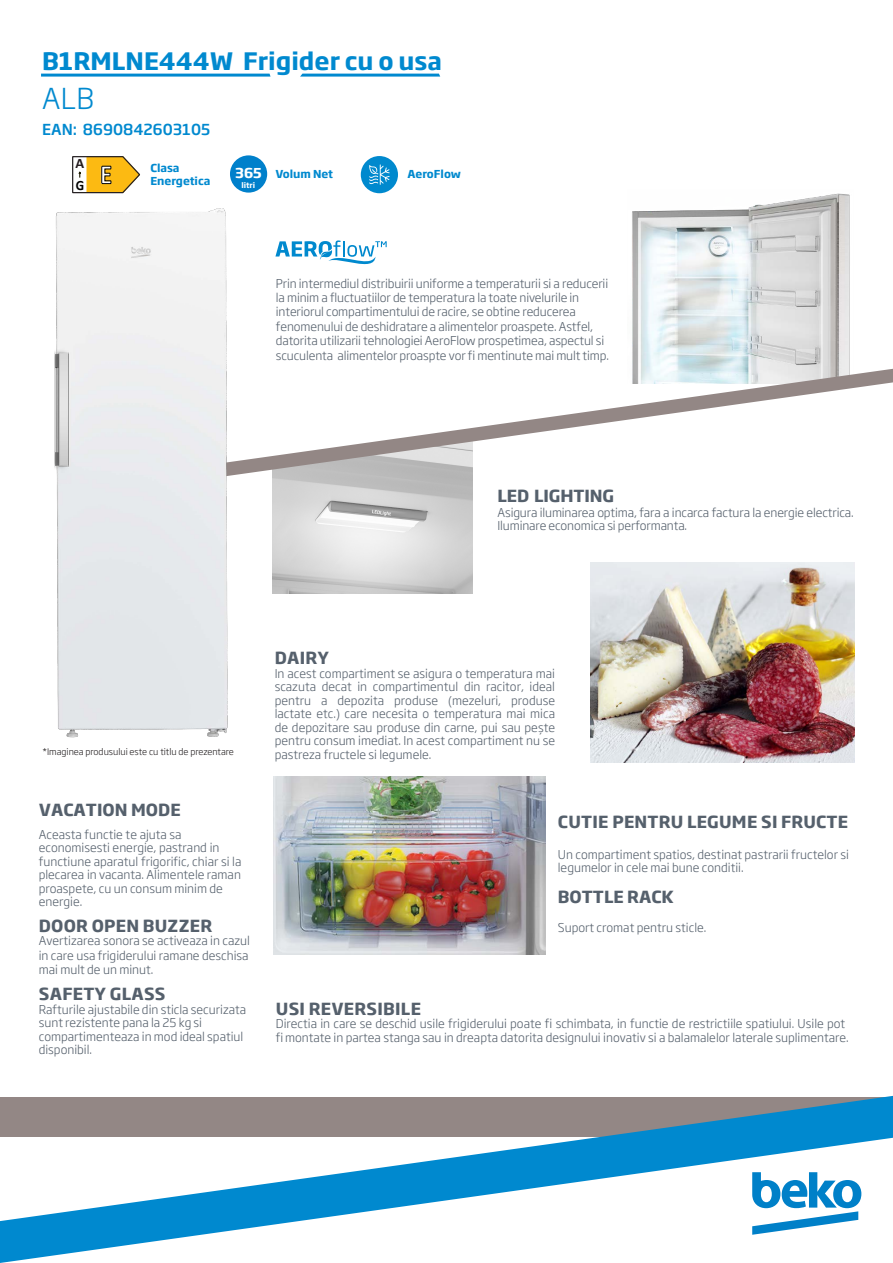
<style>
.page{position:relative;width:893px;height:1263px;background:#fff}
.page>*{position:absolute;margin:0;border:0;box-sizing:border-box;transform-origin:0 0}
.t1{font:300 28.5px "Soho Gothic Pro";color:#0089cf}
.t2{font:700 28.5px "Calibri";color:#fff;scale:.93 1}
.t3{font:700 23.85px "Soho Gothic Pro";color:#0089cf}
.t4{font:700 16.5px "Soho Gothic Pro";letter-spacing:.015em;color:#55606c}
.t5{font:700 16.5px "Soho Gothic Pro";letter-spacing:-.005em;color:#55606c}
.t6{font:500 15px "Soho Gothic Pro";color:#0089cf}
.t7{font:700 14.4px "Calibri";color:#241c1f}
.t8{font:700 14.25px "Calibri";color:#000;scale:.93 1}
.t9{font:700 13.5px "Soho Gothic Pro";color:#fff}
.t10{font:300 12px/13.5px "Soho Gothic Pro";color:#55606c}
.t11{font:700 10.8px/13px "Soho Gothic Pro";color:#0089cf}
.t12{font:700 10.8px "Soho Gothic Pro";color:#0089ce}
.t13{font:300 9px "Soho Gothic Pro";color:#231f20}
.t14{font:700 7.5px "Soho Gothic Pro";color:#fff}
</style>
<div class="page">
<img style="left:273px;top:486px;width:199px;height:107px">
<img style="left:632px;top:193px;width:218px;height:159px">
<svg style="left:0;top:1096px;width:893px;height:167px"></svg>
<svg style="left:236px;top:352px;width:657px;height:134px"></svg>
<img style="left:55px;top:208px;width:181px;height:529px">
<svg style="left:752px;top:1172px;width:109px;height:63px"></svg>
<svg style="left:41px;top:74px;width:230px;height:3px"></svg>
<svg style="left:300px;top:74px;width:140px;height:3px"></svg>
<div style="left:230px;top:155px;width:37px;height:38px;background:#0080cb;border-radius:50%"></div>
<svg style="left:72px;top:156px;width:68px;height:38px"></svg>
<div style="left:361px;top:156px;width:37px;height:37px;background:#0089ce;border-radius:50%"></div>
<svg style="left:369px;top:164px;width:21px;height:21px"></svg>
<svg style="left:275px;top:240px;width:112px;height:25px"></svg>
<img style="left:591px;top:563px;width:264px;height:200px">
<img style="left:274px;top:776px;width:272px;height:178px">
<h2 class="t3" style="left:42px;top:43px;width:401px">B1RMLNE444W Frigider cu o usa</h2>
<h1 class="t1" style="left:42px;top:77px;width:54px">ALB</h1>
<p class="t6" style="left:42px;top:120px;width:170px">EAN: 8690842603105</p>
<p class="t7" style="left:75px;top:153px;width:10px">A</p>
<p class="t8" style="left:76px;top:176px;width:11px">G</p>
<h1 class="t2" style="left:100px;top:154px;width:15px">E</h1>
<p class="t11" style="left:150px;top:160px;width:62px">Clasa<br>Energetica</p>
<p class="t9" style="left:235px;top:162px;width:28px">365</p>
<p class="t14" style="left:241px;top:179px;width:15px">litri</p>
<p class="t11" style="left:275px;top:167px;width:59px">Volum Net</p>
<p class="t12" style="left:408px;top:166px;width:55px">AeroFlow</p>
<p class="t10" style="left:276px;top:275px;width:335px;line-height:14.4px">Prin intermediul distribuirii uniforme a temperaturii si a reducerii la minim a fluctuatiilor de temperatura la toate nivelurile in interiorul compartimentului de racire, se obtine reducerea fenomenului de deshidratare a alimentelor proaspete. Astfel, datorita utilizarii tehnologiei AeroFlow prospetimea, aspectul si scuculenta alimentelor proaspte vor fi mentinute mai mult timp.</p>
<h3 class="t5" style="left:497px;top:483px;width:118px">LED LIGHTING</h3>
<p class="t10" style="left:497px;top:505px;width:358px">Asigura iluminarea optima, fara a incarca factura la energie electrica.<br>Iluminare economica si performanta.</p>
<p class="t13" style="left:42px;top:744px;width:193px">*Imaginea produsului este cu titlu de prezentare</p>
<h3 class="t4" style="left:39px;top:796px;width:144px">VACATION MODE</h3>
<p class="t10" style="left:39px;top:827px;width:204px">Aceasta functie te ajuta sa economisesti energie, pastrand in functiune aparatul frigorific, chiar si la plecarea in vacanta. Alimentele raman proaspete, cu un consum minim de energie.</p>
<h3 class="t4" style="left:39px;top:912px;width:175px">DOOR OPEN BUZZER</h3>
<p class="t10" style="left:39px;top:933px;width:213px;line-height:14.4px;text-align:justify">Avertizarea sonora se activeaza in cazul in care usa frigiderului ramane deschisa mai mult de un minut.</p>
<h3 class="t4" style="left:39px;top:981px;width:128px">SAFETY GLASS</h3>
<p class="t10" style="left:39px;top:1002px;width:209px">Rafturile ajustabile din sticla securizata sunt rezistente pana la 25 kg si compartimenteaza in mod ideal spatiul disponibil.</p>
<h3 class="t4" style="left:275px;top:645px;width:56px">DAIRY</h3>
<p class="t10" style="left:275px;top:666px;width:282px;text-align:justify">In acest compartiment se asigura o temperatura mai scazuta decat in compartimentul din racitor, ideal pentru a depozita produse (mezeluri, produse lactate etc.) care necesita o temperatura mai mica de depozitare sau produse din carne, pui sau pește pentru consum imediat. In acest compartiment nu se pastreza fructele si legumele.</p>
<h3 class="t4" style="left:558px;top:809px;width:292px">CUTIE PENTRU LEGUME SI FRUCTE</h3>
<p class="t10" style="left:558px;top:847px;width:293px">Un compartiment spatios, destinat pastrarii fructelor si legumelor in cele mai bune conditii.</p>
<h3 class="t4" style="left:558px;top:883px;width:117px">BOTTLE RACK</h3>
<p class="t10" style="left:558px;top:920px;width:150px">Suport cromat pentru sticle.</p>
<h3 class="t4" style="left:276px;top:995px;width:147px">USI REVERSIBILE</h3>
<p class="t10" style="left:276px;top:1016px;width:574px">Directia in care se deschid usile frigiderului poate fi schimbata, in functie de restrictiile spatiului. Usile pot fi montate in partea stanga sau in dreapta datorita designului inovativ si a balamalelor laterale suplimentare.</p>
</div>
